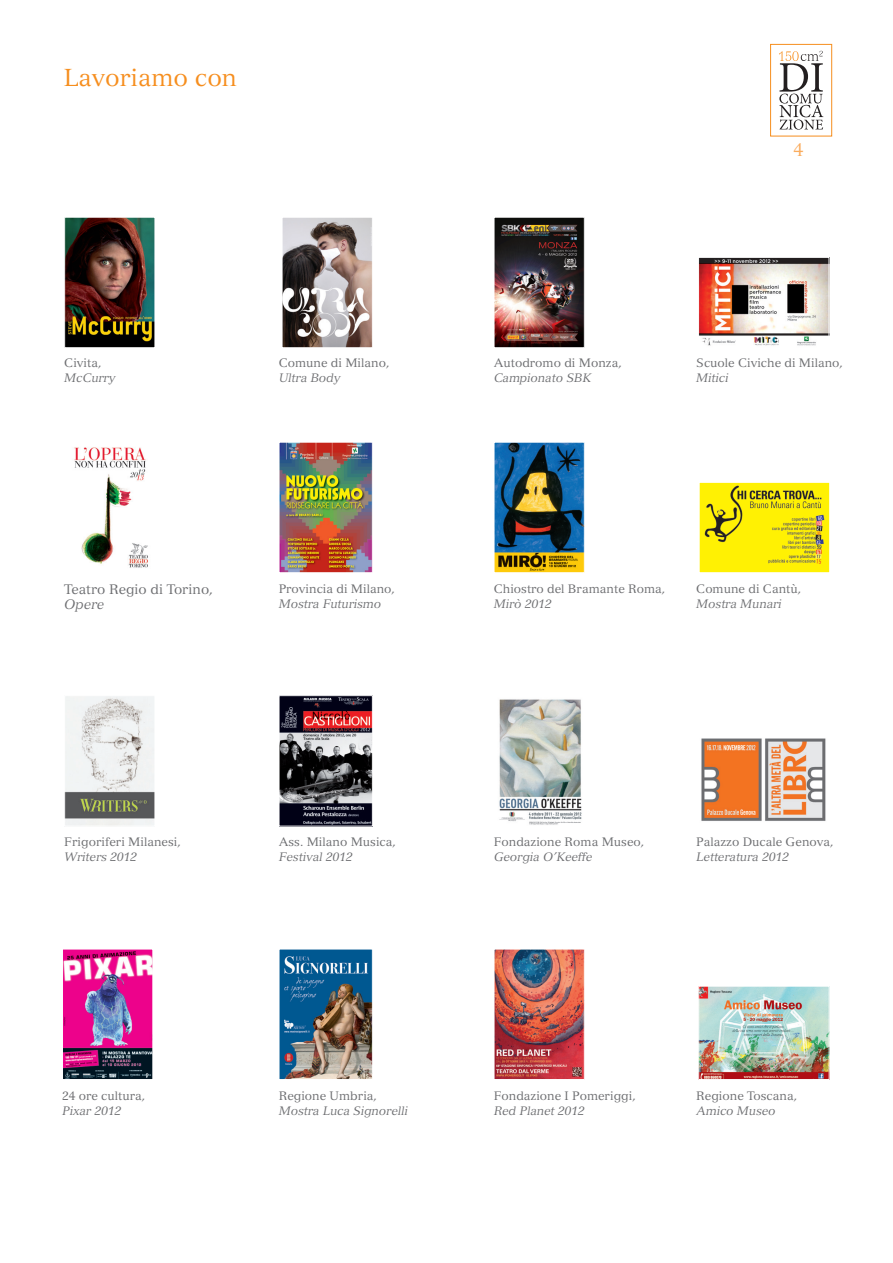
<style>
.page{position:relative;width:893px;height:1263px;background:#fff}
.page>*{position:absolute;margin:0;border:0;box-sizing:border-box;transform-origin:0 0}
.t1{font:24px "Versailles";color:#f68e1e}
.t2{font:18px "Versailles";color:#faac5e}
.t3{font:13.5px/15px "Versailles";color:#6c6d70}
.t4{font:12px/15px "Versailles";color:#6c6d70}
.t5{font:italic 12px "Versailles";color:#6c6d70}
.s1{font-style:italic}
</style>
<div class="page">
<img style="left:66px;top:219px;width:87px;height:127px">
<div style="left:64px;top:217px;width:91px;height:131px;border:1px solid #fff"></div>
<img style="left:284px;top:219px;width:87px;height:127px">
<div style="left:282px;top:217px;width:91px;height:131px;border:1px solid #fff"></div>
<img style="left:496px;top:219px;width:87px;height:127px">
<div style="left:494px;top:217px;width:91px;height:131px;border:1px solid #fff"></div>
<img style="left:74px;top:447px;width:74px;height:121px">
<img style="left:281px;top:444px;width:90px;height:127px">
<div style="left:279px;top:442px;width:94px;height:131px;border:1px solid #fff"></div>
<img style="left:496px;top:444px;width:87px;height:127px">
<div style="left:494px;top:442px;width:91px;height:131px;border:1px solid #fff"></div>
<img style="left:66px;top:697px;width:87px;height:127px">
<div style="left:64px;top:695px;width:91px;height:131px;border:1px solid #fff"></div>
<img style="left:281px;top:697px;width:90px;height:127px">
<div style="left:279px;top:695px;width:94px;height:131px;border:1px solid #fff"></div>
<img style="left:499px;top:699px;width:83px;height:125px">
<img style="left:701px;top:738px;width:125px;height:83px">
<img style="left:64px;top:951px;width:87px;height:127px">
<div style="left:62px;top:949px;width:91px;height:131px;border:1px solid #fff"></div>
<img style="left:281px;top:951px;width:90px;height:127px">
<div style="left:279px;top:949px;width:94px;height:131px;border:1px solid #fff"></div>
<img style="left:496px;top:951px;width:87px;height:127px">
<div style="left:494px;top:949px;width:91px;height:131px;border:1px solid #fff"></div>
<img style="left:700px;top:988px;width:127px;height:90px">
<div style="left:698px;top:986px;width:131px;height:94px;border:1px solid #fff"></div>
<img style="left:700px;top:259px;width:127px;height:87px">
<div style="left:698px;top:257px;width:131px;height:91px;border:1px solid #fff"></div>
<img style="left:701px;top:484px;width:127px;height:87px">
<div style="left:699px;top:482px;width:131px;height:91px;border:1px solid #fff"></div>
<div style="left:770px;top:44px;width:62px;height:92px;border:1px solid #f68e1e"></div>
<svg style="left:779px;top:51px;width:44px;height:79px"></svg>
<p class="t1" style="left:64px;top:63px;width:175px">Lavoriamo con</p>
<p class="t4" style="left:64px;top:355px;width:39px">Civita,</p>
<p class="t5" style="left:64px;top:370px;width:53px">McCurry</p>
<p class="t4" style="left:279px;top:355px;width:112px">Comune di Milano,</p>
<p class="t5" style="left:279px;top:370px;width:63px">Ultra Body</p>
<p class="t2" style="left:793px;top:139px;width:12px">4</p>
<p class="t4" style="left:494px;top:355px;width:129px">Autodromo di Monza,</p>
<p class="t5" style="left:494px;top:370px;width:99px">Campionato SBK</p>
<p class="t4" style="left:696px;top:355px;width:148px">Scuole Civiche di Milano,<br><span class="s1">Mitici</span></p>
<p class="t4" style="left:279px;top:581px;width:118px">Provincia di Milano,<br><span class="s1">Mostra Futurismo</span></p>
<p class="t4" style="left:696px;top:581px;width:106px">Comune di Cantù,</p>
<p class="t3" style="left:64px;top:581px;width:150px">Teatro Regio di Torino,<br><span class="s1">Opere</span></p>
<p class="t4" style="left:494px;top:581px;width:173px">Chiostro del Bramante Roma,<br><span class="s1">Mirò 2012</span></p>
<p class="t5" style="left:696px;top:596px;width:87px">Mostra Munari</p>
<p class="t4" style="left:64px;top:834px;width:118px">Frigoriferi Milanesi,<br><span class="s1">Writers 2012</span></p>
<p class="t4" style="left:279px;top:834px;width:119px">Ass. Milano Musica,<br><span class="s1">Festival 2012</span></p>
<p class="t4" style="left:696px;top:834px;width:139px">Palazzo Ducale Genova,</p>
<p class="t4" style="left:494px;top:834px;width:152px">Fondazione Roma Museo,<br><span class="s1">Georgia O’Keeffe</span></p>
<p class="t5" style="left:696px;top:850px;width:94px">Letteratura 2012</p>
<p class="t4" style="left:62px;top:1087px;width:85px">24 ore cultura,</p>
<p class="t5" style="left:62px;top:1103px;width:60px">Pixar 2012</p>
<p class="t4" style="left:279px;top:1087px;width:100px">Regione Umbria,</p>
<p class="t5" style="left:279px;top:1103px;width:131px">Mostra Luca Signorelli</p>
<p class="t4" style="left:494px;top:1087px;width:143px">Fondazione I Pomeriggi,</p>
<p class="t5" style="left:494px;top:1103px;width:92px">Red Planet 2012</p>
<p class="t4" style="left:696px;top:1087px;width:102px">Regione Toscana,<br><span class="s1">Amico Museo</span></p>
</div>
